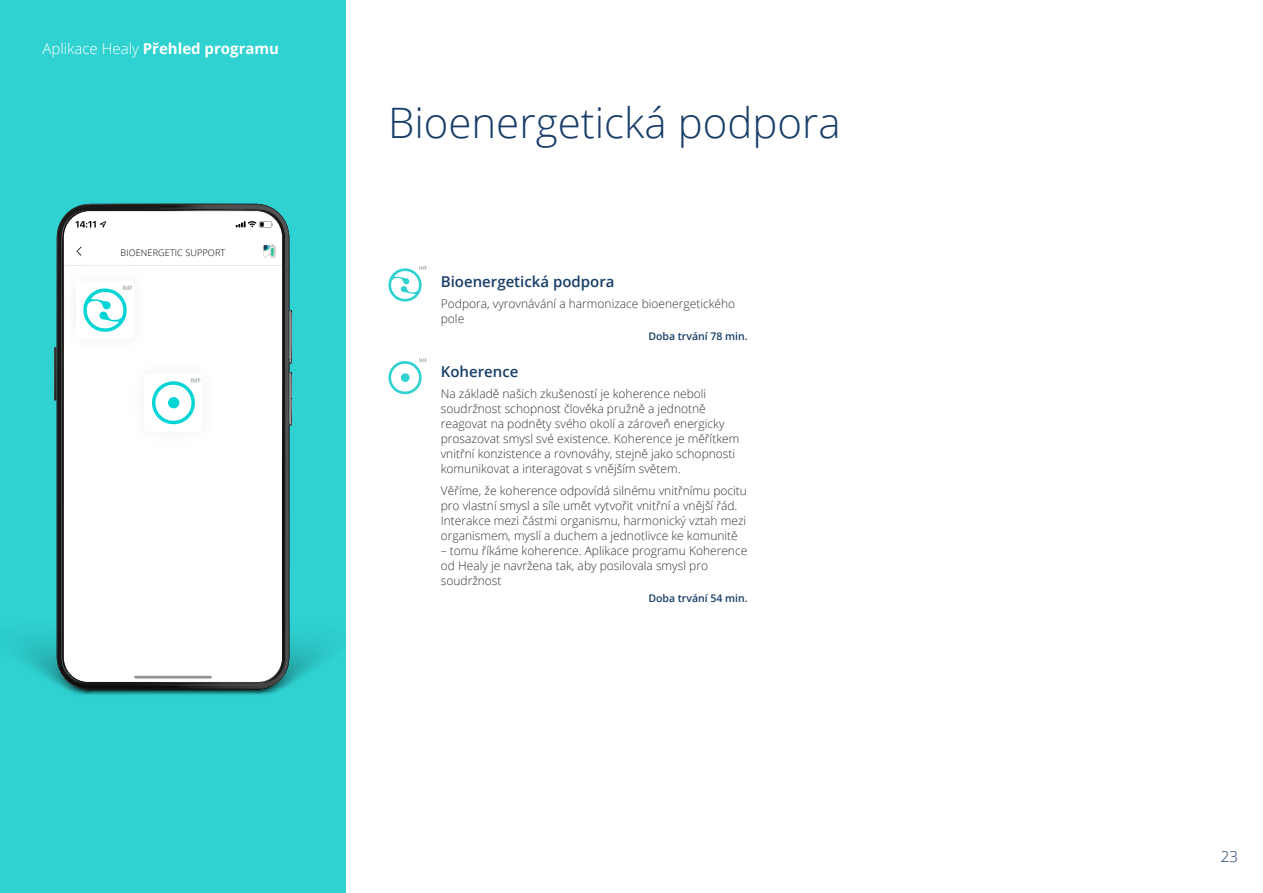
<style>
.page{position:relative;width:1263px;height:893px;background:#fff}
.page>*{position:absolute;margin:0;border:0;box-sizing:border-box;transform-origin:0 0}
.B_Ü1{font:300 42px "Open Sans";color:#173d68}
.Program_Block{font:600 15px "Open Sans";color:#173d68}
.t1{font:700 15px "Open Sans";color:#fff}
.t2{font:300 15px "Open Sans";color:#173d68}
.Program_Block-2{font:300 12px/15px "Open Sans";color:#333}
.Program_Block-3{font:600 10.5px "Open Sans";color:#173d68}
.t3{font:300 9.15px "Open Sans";letter-spacing:.01em;color:#000}
.s1{font-weight:300}
</style>
<div class="page">
<div style="left:0;top:0;width:345px;height:893px;background:#2fd1d1"></div>
<svg style="left:18px;top:603px;width:307px;height:93px"></svg>
<svg style="left:57px;top:204px;width:232px;height:485px;background:#2e3b3b"></svg>
<svg style="left:289px;top:310px;width:3px;height:54px"></svg>
<svg style="left:289px;top:372px;width:3px;height:54px"></svg>
<svg style="left:54px;top:362px;width:3px;height:39px"></svg>
<div style="left:64px;top:211px;width:218px;height:471px;background:#fff;border-radius:25px"></div>
<svg style="left:77px;top:247px;width:5px;height:9px"></svg>
<svg style="left:76px;top:221px;width:30px;height:7px"></svg>
<svg style="left:236px;top:221px;width:37px;height:7px"></svg>
<svg style="left:263px;top:245px;width:12px;height:12px"></svg>
<hr style="left:64px;top:265px;width:218px;height:1px;background:#ecebeb">
<svg style="left:152px;top:378px;width:48px;height:46px"></svg>
<img style="left:54px;top:258px;width:10px;height:104px">
<svg style="left:83px;top:286px;width:49px;height:46px"></svg>
<hr style="left:134px;top:676px;width:78px;height:2px;background:#939393">
<svg style="left:388px;top:266px;width:39px;height:36px"></svg>
<svg style="left:388px;top:359px;width:39px;height:35px"></svg>
<p class="t1" style="left:43px;top:38px;width:238px"><span class="s1">Aplikace Healy</span> Přehled programu</p>
<p class="t3" style="left:121px;top:246px;width:106px">BIOENERGETIC SUPPORT</p>
<p class="B_Ü1" style="left:388px;top:94px;width:454px">Bioenergetická podpora</p>
<p class="Program_Block" style="left:441px;top:271px;width:175px">Bioenergetická podpora</p>
<p class="Program_Block-2" style="left:441px;top:295px;width:296px">Podpora, vyrovnávání a harmonizace bioenergetického pole</p>
<p class="Program_Block-3" style="left:648px;top:329px;width:101px">Doba trvání 78 min.</p>
<p class="Program_Block" style="left:441px;top:361px;width:79px">Koherence</p>
<p class="Program_Block-2" style="left:441px;top:385px;width:300px">Na základě našich zkušeností je koherence neboli soudržnost schopnost člověka pružně a jednotně reagovat na podněty svého okolí a zároveň energicky prosazovat smysl své existence. Koherence je měřítkem vnitřní konzistence a rovnováhy, stejně jako schopnosti komunikovat a interagovat s vnějším světem.</p>
<p class="Program_Block-2" style="left:441px;top:483px;width:308px">Věříme, že koherence odpovídá silnému vnitřnímu pocitu pro vlastní smysl a síle umět vytvořit vnitřní a vnější řád.<br>Interakce mezi částmi organismu, harmonický vztah mezi organismem, myslí a duchem a jednotlivce ke komunitě</p>
<p class="Program_Block-2" style="left:441px;top:543px;width:308px">– tomu říkáme koherence. Aplikace programu Koherence od Healy je navržena tak, aby posilovala smysl pro soudržnost</p>
<p class="Program_Block-3" style="left:648px;top:591px;width:101px">Doba trvání 54 min.</p>
<p class="t2" style="left:1221px;top:847px;width:19px">23</p>
</div>
